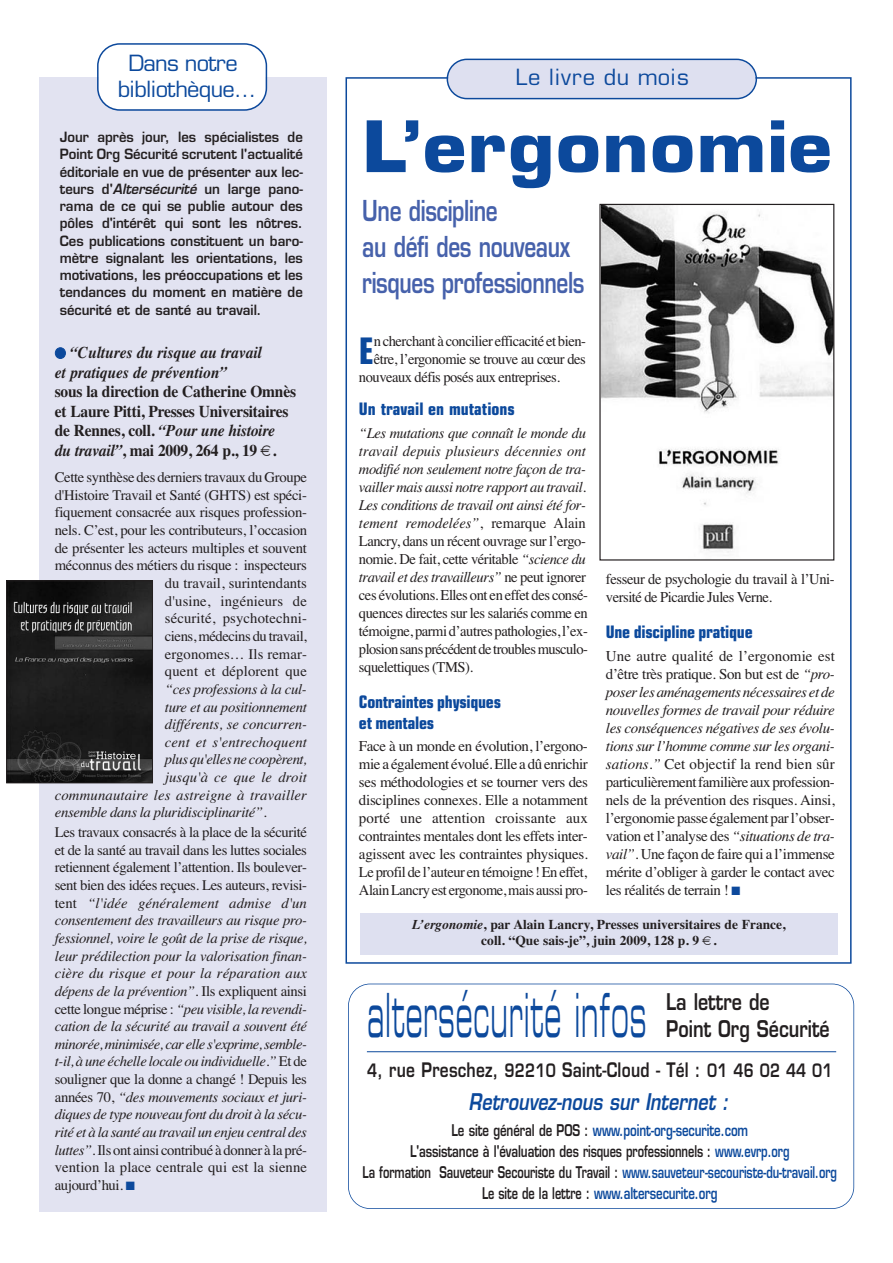
<style>
.page{position:relative;width:893px;height:1263px;background:#fff}
.page>*{position:absolute;margin:0;border:0;box-sizing:border-box;transform-origin:0 0}
.t1{font:700 69px "Eurostile";letter-spacing:.015em;color:#0c499c;scale:1.1 1}
.t2{font:60.9px "Eurostile Extended Two";letter-spacing:.04em;color:#0c499c;scale:.36 1}
.t3{font:700 condensed 36.6px "Eurostile";color:#0c499c}
.t4{font:600 28.2px/36px "Eurostile";letter-spacing:-.02em;color:#4661ab;scale:.74 1}
.t5{font:italic 600 22.5px "Eurostile";color:#0c499c;scale:.79 1}
.t6{font:600 22.5px/27px "Eurostile";color:#231f20;scale:.79 1}
.t7{font:21.75px/26.1px "Eurostile";letter-spacing:-.03em;color:#0c499c;text-align:center}
.t8{font:21.75px "Eurostile";letter-spacing:.04em;color:#0c499c}
.t9{font:600 19.5px "Eurostile";letter-spacing:.015em;color:#231f20;scale:.79 1}
.t10{font:700 condensed 17.25px/20.7px "Eurostile";letter-spacing:-.015em;color:#0c499c}
.t11{font:700 16.5px/19.5px "Times";letter-spacing:-.015em;color:#231f20;scale:.94 1}
.t12{font:italic 700 16.5px/19.5px "Times";color:#231f20;scale:.93 1}
.t13{font:600 15.75px/21px "Eurostile";letter-spacing:-.005em;color:#231f20;text-align:center;scale:.73 1}
.t14{font:15px/18px "Times";letter-spacing:-.03em;color:#231f20}
.t15{font:italic 14.7px/17.7px "Times";letter-spacing:-.02em;color:#231f20;text-align:justify}
.t16{font:14.7px/17.7px "Times";letter-spacing:-.02em;color:#231f20;text-align:right}
.t17{font:italic 14.7px "Times";letter-spacing:.01em;color:#231f20}
.t18{font:600 13.8px/17.2px "Eurostile";color:#231f20;text-align:justify;scale:.95 1}
.t19{font:700 13.5px/16.2px "Times";color:#231f20;text-align:center}
.s1{font-style:italic}
.s2{color:#0c499c}
.s3{font-style:normal}
.s4{font-size:18px}
</style>
<div class="page">
<div style="left:348px;top:984px;width:506px;height:225px;border:2px solid #0c499c;border-radius:22px"></div>
<div style="left:39px;top:77px;width:287px;height:1135px;background:#e2e3f1"></div>
<svg style="left:447px;top:59px;width:310px;height:40px;background:#d1d7eb"></svg>
<svg style="left:97px;top:43px;width:170px;height:68px"></svg>
<hr style="left:367px;top:1051px;width:469px;height:1px;background:#0c499c">
<img style="left:601px;top:206px;width:231px;height:347px">
<div style="left:599px;top:204px;width:235px;height:357px;border:1px solid #231f20"></div>
<div style="left:360px;top:913px;width:477px;height:42px;background:#dee0f0"></div>
<img style="left:8px;top:582px;width:143px;height:199px">
<div style="left:6px;top:580px;width:147px;height:203px;border:1px solid #231f20"></div>
<h3 class="t7" style="left:118px;top:52px;width:139px">Dans notre bibliothèque…</h3>
<p class="t18" style="left:60px;top:130px;width:257px">Jour après jour, les spécialistes de Point Org Sécurité scrutent l'actualité éditoriale en vue de présenter aux lec&shy;teurs d'<span class="s1">Altersécurité</span> un large pano&shy;rama de ce qui se publie autour des pôles d'intérêt qui sont les nôtres.<br>Ces publications constituent un baro&shy;mètre signalant les orientations, les motivations, les préoccupations et les tendances du moment en matière de sécurité et de santé au travail.</p>
<p class="t12" style="left:55px;top:344px;width:224px"><span class="s2">●</span> “Cultures du risque au travail et pratiques de prévention”</p>
<p class="t11" style="left:55px;top:383px;width:258px">sous la direction de Catherine Omnès et Laure Pitti, Presses Universitaires de Rennes, coll. <span class="s1">“Pour une histoire<br>du travail”</span>, mai 2009, 264 p., 19 €.</p>
<p class="t16" style="left:55px;top:470px;width:254px">Cette synthèse des derniers travaux du Groupe d'Histoire Travail et Santé (GHTS) est spéci&shy;fiquement consacrée aux risques profession&shy;nels. C’est, pour les contributeurs, l’occasion de présenter les acteurs multiples et souvent méconnus des métiers du risque : inspecteurs du travail, surintendants<br>d'usine, ingénieurs de<br>sécurité, psychotechni-<br>ciens, médecins du travail,<br>ergonomes… Ils remar-<br>quent et déplorent que</p>
<p class="t15" style="left:165px;top:681px;width:143px">“ces professions à la cul-</p>
<p class="t15" style="left:165px;top:699px;width:144px">ture et au positionnement</p>
<p class="t15" style="left:165px;top:717px;width:144px">différents, se concurren-</p>
<p class="t17" style="left:165px;top:737px;width:144px">cent et s'entrechoquent</p>
<p class="t15" style="left:165px;top:752px;width:144px">plus qu'elles ne coopèrent,</p>
<p class="t17" style="left:165px;top:772px;width:144px">jusqu'à ce que le droit</p>
<p class="t17" style="left:55px;top:789px;width:254px">communautaire les astreigne à travailler</p>
<p class="t15" style="left:55px;top:805px;width:213px">ensemble dans la pluridisciplinarité”<span class="s3">.</span></p>
<p class="t15" style="left:55px;top:825px;width:254px"><span class="s3">Les travaux consacrés à la place de la sécurité et de la santé au travail dans les luttes sociales retiennent également l’attention. Ils boulever&shy;sent bien des idées reçues. Les auteurs, revisi&shy;tent</span> “l'idée généralement admise d'un consentement des travailleurs au risque pro&shy;fessionnel, voire le goût de la prise de risque, leur prédilection pour la valorisation finan&shy;cière du risque et pour la réparation aux dépens de la prévention”. <span class="s3">Ils expliquent ainsi cette longue méprise :</span> “peu visible, la revendi&shy;cation de la sécurité au travail a souvent été minorée, minimisée, car elle s'exprime, semble&shy;t-il, à une échelle locale ou individuelle.” <span class="s3">Et de souligner que la donne a changé ! Depuis les années 70,</span> “des mouvements sociaux et juri&shy;diques de type nouveau font du droit à la sécu&shy;rité et à la santé au travail un enjeu central des luttes”<span class="s3">. Ils ont ainsi contribué à donner à la pré&shy;vention la place centrale qui est la sienne aujourd’hui.</span> <span class="s2">■</span></p>
<h3 class="t8" style="left:515px;top:69px;width:175px">Le livre du mois</h3>
<h1 class="t1" style="left:362px;top:120px;width:428px">L’ergonomie</h1>
<h3 class="t4" style="left:362px;top:195px;width:302px">Une discipline<br>au défi des nouveaux risques professionnels</h3>
<h3 class="t3" style="left:359px;top:338px;width:17px">E</h3>
<p class="t14" style="left:374px;top:334px;width:214px">n cherchant à concilier efficacité et bien-</p>
<p class="t14" style="left:374px;top:352px;width:214px">être, l’ergonomie se trouve au cœur des</p>
<p class="t14" style="left:359px;top:370px;width:203px">nouveaux défis posés aux entreprises.</p>
<p class="t10" style="left:359px;top:400px;width:157px">Un travail en mutations</p>
<p class="t14" style="left:359px;top:425px;width:230px"><span class="s1">“Les mutations que connaît le monde du travail depuis plusieurs décennies ont modifié non seulement notre façon de tra&shy;vailler mais aussi notre rapport au travail.<br>Les conditions de travail ont ainsi été for&shy;tement remodelées”</span>, remarque Alain Lancry, dans un récent ouvrage sur l’ergo&shy;nomie. De fait, cette véritable <span class="s1">“science du travail et des travailleurs”</span> ne peut ignorer ces évolutions. Elles ont en effet des consé&shy;quences directes sur les salariés comme en témoigne, parmi d’autres pathologies, l’ex&shy;plosion sans précédent de troubles musculo&shy;squelettiques (TMS).</p>
<p class="t10" style="left:359px;top:693px;width:144px">Contraintes physiques et mentales</p>
<p class="t14" style="left:359px;top:739px;width:230px;text-align:justify">Face à un monde en évolution, l’ergono&shy;mie a également évolué. Elle a dû enrichir ses méthodologies et se tourner vers des disciplines connexes. Elle a notamment porté une attention croissante aux contraintes mentales dont les effets inter&shy;agissent avec les contraintes physiques.<br>Le profil de l’auteur en témoigne ! En effet, Alain Lancry est ergonome, mais aussi pro-</p>
<p class="t14" style="left:606px;top:572px;width:230px">fesseur de psychologie du travail à l’Uni&shy;versité de Picardie Jules Verne.</p>
<p class="t10" style="left:606px;top:623px;width:148px">Une discipline pratique</p>
<p class="t14" style="left:606px;top:648px;width:230px;text-align:justify">Une autre qualité de l’ergonomie est d’être très pratique. Son but est de <span class="s1">“pro&shy;poser les aménagements nécessaires et de nouvelles formes de travail pour réduire les conséquences négatives de ses évolu&shy;tions sur l’homme comme sur les organi&shy;sations.”</span> Cet objectif la rend bien sûr particulièrement familière aux profession&shy;nels de la prévention des risques. Ainsi, l’ergonomie passe également par l’obser&shy;vation et l’analyse des <span class="s1">“situations de tra&shy;vail”</span>. Une façon de faire qui a l’immense mérite d’obliger à garder le contact avec les réalités de terrain ! <span class="s2">■</span></p>
<p class="t19" style="left:412px;top:918px;width:375px"><span class="s1">L’ergonomie</span>, par Alain Lancry, Presses universitaires de France, coll. “Que sais-je”, juin 2009, 128 p. 9 €.</p>
<h2 class="t2" style="left:367px;top:993px;width:777px">altersécurité infos</h2>
<h3 class="t9" style="left:367px;top:1063px;width:591px"><span class="s4">4</span>, rue Preschez, <span class="s4">92210</span> Saint-Cloud - Tél : <span class="s4">01 46 02 44 01</span></h3>
<h3 class="t5" style="left:469px;top:1093px;width:335px">Retrouvez-nous sur Internet :</h3>
<p class="t13" style="left:363px;top:1121px;width:652px">Le site général de POS : <span class="s2">www.point-org-securite.com<br></span>L'assistance à l'évaluation des risques professionnels : <span class="s2">www.evrp.org<br></span>La formation Sauveteur Secouriste du Travail : <span class="s2">www.sauveteur-secouriste-du-travail.org </span>Le site de la lettre : <span class="s2">www.altersecurite.org</span></p>
<h3 class="t6" style="left:666px;top:991px;width:208px">La lettre de<br>Point Org Sécurité</h3>
</div>
